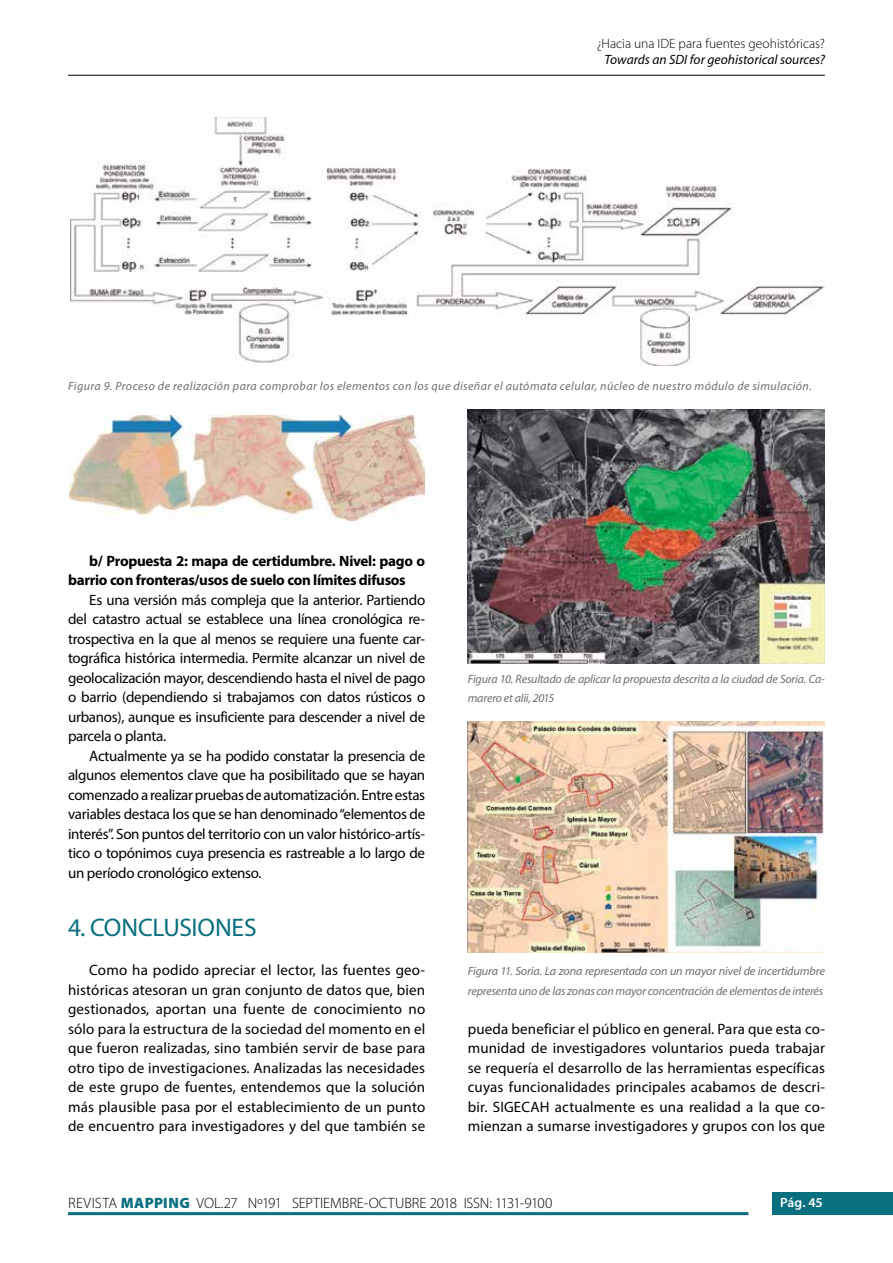
<style>
.page{position:relative;width:893px;height:1263px;background:#fff}
.page>*{position:absolute;margin:0;border:0;box-sizing:border-box;transform-origin:0 0}
.t1{font:25.5px "Myriad Pro";letter-spacing:-.005em;color:#086f7f}
.t2{font:15px/19.5px "Myriad Pro";letter-spacing:-.005em;color:#000;text-align:justify}
.t3{font:700 15px/19.5px "Myriad Pro";letter-spacing:-.02em;color:#000}
.t4{font:300 15px "Myriad Pro";letter-spacing:-.005em;color:#000}
.t5{font:300 13.5px "Myriad Pro";color:#000}
.t6{font:italic 13.5px "Myriad Pro";color:#000}
.t7{font:600 13.5px "Myriad Pro";color:#fff}
.t8{font:italic 12px/19.5px "Myriad Pro";letter-spacing:-.01em;color:#6d6e71}
.t9{font:italic 12px "Myriad Pro";letter-spacing:.035em;color:#6d6e71}
.s1{font-weight:900;color:#086f7f}
</style>
<div class="page">
<div style="left:772px;top:1193px;width:121px;height:22px;background:#086f7f"></div>
<hr style="left:68px;top:1212px;width:680px;height:3px;background:#086f7f">
<hr style="left:68px;top:75px;width:757px;height:1px;background:#000">
<img style="left:70px;top:117px;width:755px;height:249px">
<img style="left:69px;top:416px;width:355px;height:104px">
<img style="left:468px;top:410px;width:357px;height:253px">
<img style="left:468px;top:722px;width:357px;height:231px">
<p class="t5" style="left:597px;top:36px;width:229px">¿Hacia una IDE para fuentes geohistóricas?</p>
<p class="t6" style="left:604px;top:52px;width:222px">Towards an SDI for geohistorical sources?</p>
<p class="t9" style="left:68px;top:379px;width:745px">Figura 9. Proceso de realización para comprobar los elementos con los que diseñar el autómata celular, núcleo de nuestro módulo de simulación.</p>
<p class="t3" style="left:68px;top:550px;width:359px;text-indent:21px">b/ Propuesta 2: mapa de certidumbre. Nivel: pago o barrio con fronteras/usos de suelo con límites difusos</p>
<p class="t2" style="left:68px;top:589px;width:359px;text-indent:21px">Es una versión más compleja que la anterior. Partiendo del catastro actual se establece una línea cronológica re&shy;trospectiva en la que al menos se requiere una fuente car&shy;tográfica histórica intermedia. Permite alcanzar un nivel de geolocalización mayor, descendiendo hasta el nivel de pago o barrio (dependiendo si trabajamos con datos rústicos o urbanos), aunque es insuficiente para descender a nivel de parcela o planta.</p>
<p class="t2" style="left:68px;top:745px;width:359px;text-indent:21px">Actualmente ya se ha podido constatar la presencia de algunos elementos clave que ha posibilitado que se hayan comenzado a realizar pruebas de automatización. Entre estas variables destaca los que se han denominado “elementos de interés”. Son puntos del territorio con un valor histórico-artís&shy;tico o topónimos cuya presencia es rastreable a lo largo de un período cronológico extenso.</p>
<h1 class="t1" style="left:68px;top:912px;width:190px">4. CONCLUSIONES</h1>
<p class="t2" style="left:68px;top:960px;width:359px;text-indent:21px">Como ha podido apreciar el lector, las fuentes geo&shy;históricas atesoran un gran conjunto de datos que, bien gestionados, aportan una fuente de conocimiento no sólo para la estructura de la sociedad del momento en el que fueron realizadas, sino también servir de base para otro tipo de investigaciones. Analizadas las necesidades de este grupo de fuentes, entendemos que la solución más plausible pasa por el establecimiento de un punto de encuentro para investigadores y del que también se</p>
<p class="t8" style="left:468px;top:669px;width:359px">Figura 10. Resultado de aplicar la propuesta descrita a la ciudad de Soria. Ca&shy;marero et alii, 2015</p>
<p class="t8" style="left:468px;top:961px;width:359px">Figura 11. Soria. La zona representada con un mayor nivel de incertidumbre representa uno de las zonas con mayor concentración de elementos de interés</p>
<p class="t2" style="left:468px;top:1018px;width:359px">pueda beneficiar el público en general. Para que esta co&shy;munidad de investigadores voluntarios pueda trabajar se requería el desarrollo de las herramientas específicas cuyas funcionalidades principales acabamos de descri&shy;bir. SIGECAH actualmente es una realidad a la que co&shy;mienzan a sumarse investigadores y grupos con los que</p>
<p class="t4" style="left:68px;top:1195px;width:486px">REVISTA <span class="s1">MAPPING</span> VOL.27 Nº191 SEPTIEMBRE-OCTUBRE 2018 ISSN: 1131-9100</p>
<p class="t7" style="left:780px;top:1195px;width:44px">Pág. 45</p>
</div>
